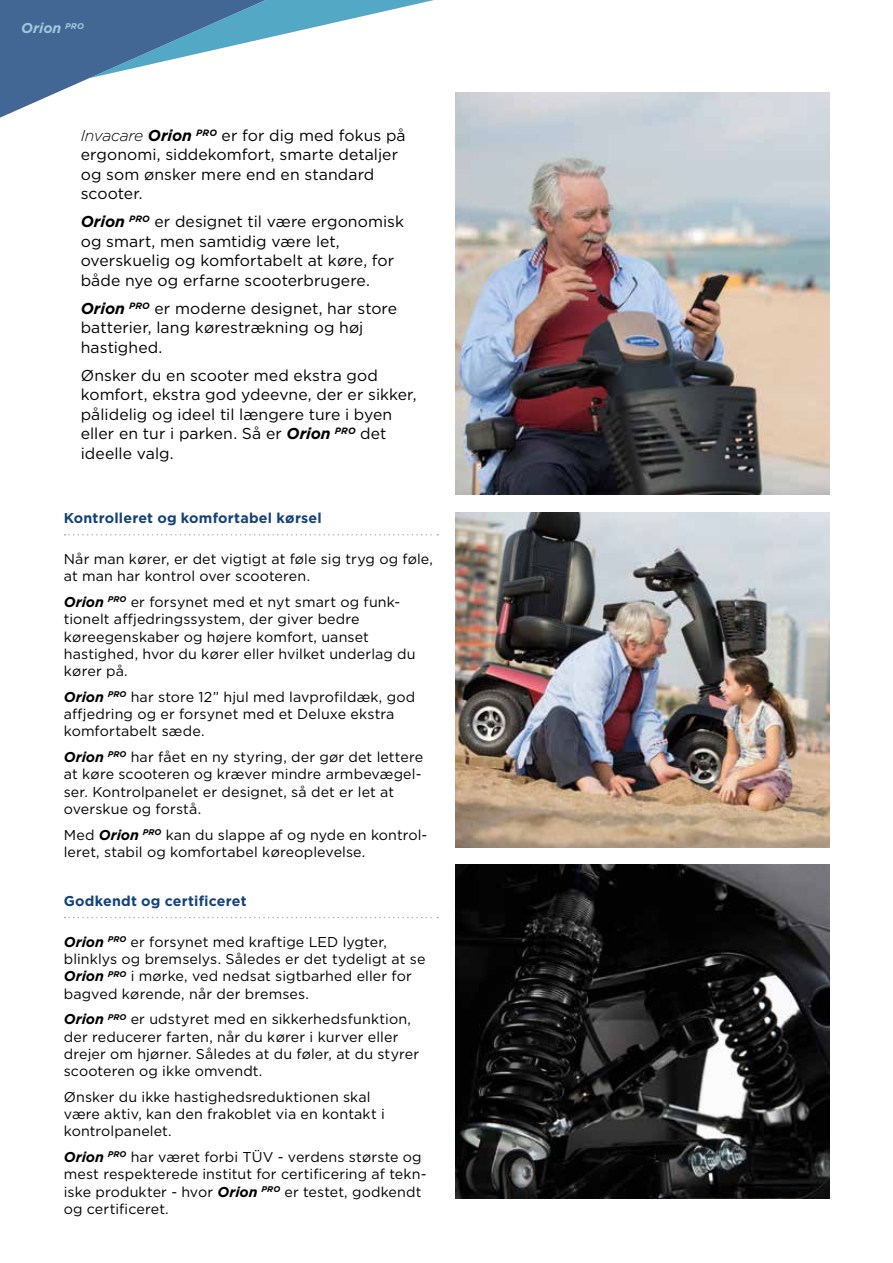
<style>
.page{position:relative;width:893px;height:1263px;background:#fff}
.page>*{position:absolute;margin:0;border:0;box-sizing:border-box;transform-origin:0 0}
.t1{font:15.75px/19.5px "Gotham";letter-spacing:.005em;color:#000}
.t2{font:14.25px/17.2px "Gotham";letter-spacing:.01em;color:#000}
.t3{font:700 14.25px "Gotham";letter-spacing:.015em;color:#14427a}
.t4{font:italic 700 14.25px "Gotham";letter-spacing:-.005em;color:#a0c7dd}
.s1{font-weight:300;font-style:italic}
.s2{font-weight:700;font-style:italic}
</style>
<div class="page">
<svg style="left:0;top:0;width:434px;height:118px"></svg>
<svg style="left:65px;top:534px;width:373px;height:1px"></svg>
<svg style="left:65px;top:917px;width:373px;height:1px"></svg>
<img style="left:455px;top:92px;width:374px;height:403px">
<img style="left:455px;top:512px;width:374px;height:335px">
<img style="left:455px;top:864px;width:374px;height:334px">
<p class="t4" style="left:21px;top:19px;width:64px">Orion <sup>PRO</sup></p>
<p class="t1" style="left:81px;top:125px;width:326px"><span class="s1">Invacare</span> <span class="s2">Orion</span> <sup>PRO</sup> er for dig med fokus på ergonomi, siddekomfort, smarte detaljer og som ønsker mere end en standard scooter.</p>
<p class="t1" style="left:81px;top:212px;width:325px"><span class="s2">Orion</span> <sup>PRO</sup> er designet til være ergonomisk og smart, men samtidig være let, overskuelig og komfortabelt at køre, for både nye og erfarne scooterbrugere.</p>
<p class="t1" style="left:81px;top:298px;width:318px"><span class="s2">Orion</span> <sup>PRO</sup> er moderne designet, har store batterier, lang kørestrækning og høj hastighed.</p>
<p class="t1" style="left:81px;top:365px;width:337px">Ønsker du en scooter med ekstra god komfort, ekstra god ydeevne, der er sikker, pålidelig og ideel til længere ture i byen eller en tur i parken. Så er <span class="s2">Orion</span> <sup>PRO</sup> det ideelle valg.</p>
<p class="t3" style="left:64px;top:509px;width:259px">Kontrolleret og komfortabel kørsel</p>
<p class="t2" style="left:64px;top:550px;width:371px">Når man kører, er det vigtigt at føle sig tryg og føle, at man har kontrol over scooteren.</p>
<p class="t2" style="left:64px;top:593px;width:353px"><span class="s2">Orion</span> <sup>PRO</sup> er forsynet med et nyt smart og funk&shy;tionelt affjedringssystem, der giver bedre køreegenskaber og højere komfort, uanset hastighed, hvor du kører eller hvilket underlag du kører på.</p>
<p class="t2" style="left:64px;top:688px;width:353px"><span class="s2">Orion</span> <sup>PRO</sup> har store 12” hjul med lavprofildæk, god affjedring og er forsynet med et Deluxe ekstra komfortabelt sæde.</p>
<p class="t2" style="left:64px;top:748px;width:361px"><span class="s2">Orion</span> <sup>PRO</sup> har fået en ny styring, der gør det lettere at køre scooteren og kræver mindre armbevægel&shy;ser. Kontrolpanelet er designet, så det er let at overskue og forstå.</p>
<p class="t2" style="left:64px;top:826px;width:365px">Med <span class="s2">Orion</span> <sup>PRO</sup> kan du slappe af og nyde en kontrol&shy;leret, stabil og komfortabel køreoplevelse.</p>
<p class="t3" style="left:64px;top:892px;width:184px">Godkendt og certificeret</p>
<p class="t2" style="left:64px;top:933px;width:363px"><span class="s2">Orion</span> <sup>PRO</sup> er forsynet med kraftige LED lygter, blinklys og bremselys. Således er det tydeligt at se <span class="s2">Orion</span> <sup>PRO</sup> i mørke, ved nedsat sigtbarhed eller for bagved kørende, når der bremses.</p>
<p class="t2" style="left:64px;top:1010px;width:357px"><span class="s2">Orion</span> <sup>PRO</sup> er udstyret med en sikkerhedsfunktion, der reducerer farten, når du kører i kurver eller drejer om hjørner. Således at du føler, at du styrer scooteren og ikke omvendt.</p>
<p class="t2" style="left:64px;top:1088px;width:323px">Ønsker du ikke hastighedsreduktionen skal være aktiv, kan den frakoblet via en kontakt i kontrolpanelet.</p>
<p class="t2" style="left:64px;top:1148px;width:364px"><span class="s2">Orion</span> <sup>PRO</sup> har været forbi TÜV - verdens største og mest respekterede institut for certificering af tekn&shy;iske produkter - hvor <span class="s2">Orion</span> <sup>PRO</sup> er testet, godkendt og certificeret.</p>
</div>
